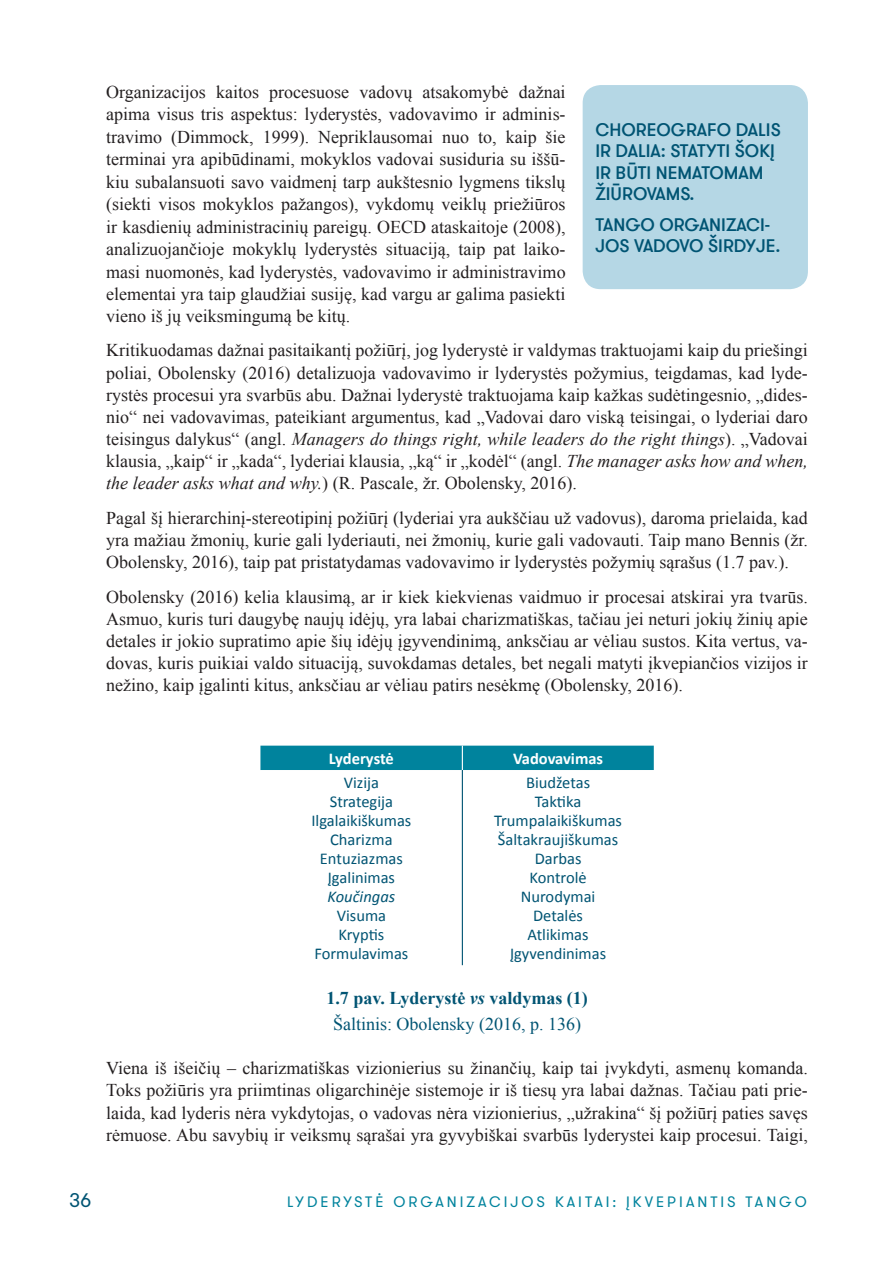
<style>
.page{position:relative;width:893px;height:1263px;background:#fff}
.page>*{position:absolute;margin:0;border:0;box-sizing:border-box;transform-origin:0 0}
.t1{font:19.5px "GT Walsheim Pro";color:#005473}
.t2{font:18px/22.4px "Times New Roman";color:#231f20;text-align:justify}
.t3{font:500 18px/21.6px "GT Walsheim Pro";color:#005473}
.t4{font:18px/25.8px "Times New Roman";color:#005473;text-align:center}
.t5{font:16.5px/18.9px "Calibri";color:#005473;text-align:center}
.t6{font:700 16.5px "Calibri";color:#fff}
.t7{font:italic 16.5px "Calibri";color:#005473}
.t8{font:15px "GT Walsheim Pro";letter-spacing:.2em;color:#00839d}
.s1{font-style:italic}
.s2{font-weight:700}
.s3{font-weight:700;font-style:italic}
</style>
<div class="page">
<hr style="left:462px;top:770px;width:1px;height:195px;background:#005473">
<div style="left:260px;top:746px;width:394px;height:24px;background:#00839d"></div>
<div style="left:583px;top:85px;width:225px;height:204px;background:#b5d7e5;border-radius:18px"></div>
<p class="t2" style="left:106px;top:80px;width:461px">Organizacijos kaitos procesuose vadovų atsakomybė dažnai apima visus tris aspektus: lyderystės, vadovavimo ir adminis&shy;travimo (Dimmock, 1999). Nepriklausomai nuo to, kaip šie terminai yra apibūdinami, mokyklos vadovai susiduria su iššū&shy;kiu subalansuoti savo vaidmenį tarp aukštesnio lygmens tikslų (siekti visos mokyklos pažangos), vykdomų veiklų priežiūros ir kasdienių administracinių pareigų. OECD ataskaitoje (2008), analizuojančioje mokyklų lyderystės situaciją, taip pat laiko&shy;masi nuomonės, kad lyderystės, vadovavimo ir administravimo elementai yra taip glaudžiai susiję, kad vargu ar galima pasiekti vieno iš jų veiksmingumą be kitų.</p>
<p class="t2" style="left:106px;top:339px;width:703px">Kritikuodamas dažnai pasitaikantį požiūrį, jog lyderystė ir valdymas traktuojami kaip du priešingi poliai, Obolensky (2016) detalizuoja vadovavimo ir lyderystės požymius, teigdamas, kad lyde&shy;rystės procesui yra svarbūs abu. Dažnai lyderystė traktuojama kaip kažkas sudėtingesnio, „dides&shy;nio“ nei vadovavimas, pateikiant argumentus, kad „Vadovai daro viską teisingai, o lyderiai daro teisingus dalykus“ (angl. <span class="s1">Managers do things right, while leaders do the right things</span>). „Vadovai klausia, „kaip“ ir „kada“, lyderiai klausia, „ką“ ir „kodėl“ (angl. <span class="s1">The manager asks how and when, the leader asks what and why.</span>) (R. Pascale, žr. Obolensky, 2016).</p>
<p class="t2" style="left:106px;top:506px;width:703px">Pagal šį hierarchinį-stereotipinį požiūrį (lyderiai yra aukščiau už vadovus), daroma prielaida, kad yra mažiau žmonių, kurie gali lyderiauti, nei žmonių, kurie gali vadovauti. Taip mano Bennis (žr.<br>Obolensky, 2016), taip pat pristatydamas vadovavimo ir lyderystės požymių sąrašus (1.7 pav.).</p>
<p class="t2" style="left:106px;top:585px;width:703px">Obolensky (2016) kelia klausimą, ar ir kiek kiekvienas vaidmuo ir procesai atskirai yra tvarūs.<br>Asmuo, kuris turi daugybę naujų idėjų, yra labai charizmatiškas, tačiau jei neturi jokių žinių apie detales ir jokio supratimo apie šių idėjų įgyvendinimą, anksčiau ar vėliau sustos. Kita vertus, va&shy;dovas, kuris puikiai valdo situaciją, suvokdamas detales, bet negali matyti įkvepiančios vizijos ir nežino, kaip įgalinti kitus, anksčiau ar vėliau patirs nesėkmę (Obolensky, 2016).</p>
<p class="t3" style="left:595px;top:119px;width:187px">CHOREOGRAFO DALIS<br>IR DALIA: STATYTI ŠOKĮ<br>IR BŪTI NEMATOMAM<br>ŽIŪROVAMS.</p>
<p class="t3" style="left:595px;top:214px;width:187px">TANGO ORGANIZACI-<br>JOS VADOVO ŠIRDYJE.</p>
<p class="t6" style="left:329px;top:748px;width:66px">Lyderystė</p>
<p class="t6" style="left:513px;top:748px;width:92px">Vadovavimas</p>
<p class="t5" style="left:311px;top:773px;width:102px">Vizija<br>Strategija<br>Ilgalaikiškumas<br>Charizma<br>Entuziazmas<br>Įgalinimas</p>
<p class="t7" style="left:328px;top:885px;width:69px">Koučingas</p>
<p class="t5" style="left:314px;top:906px;width:95px">Visuma<br>Kryptis<br>Formulavimas</p>
<p class="t5" style="left:494px;top:773px;width:129px">Biudžetas<br>Taktika<br>Trumpalaikiškumas<br>Šaltakraujiškumas<br>Darbas<br>Kontrolė<br>Nurodymai<br>Detalės<br>Atlikimas<br>Įgyvendinimas</p>
<p class="t4" style="left:326px;top:985px;width:263px"><span class="s2">1.7 pav. Lyderystė</span> <span class="s3">vs</span> <span class="s2">valdymas (1)<br></span>Šaltinis: Obolensky (2016, p. 136)</p>
<p class="t2" style="left:106px;top:1056px;width:703px">Viena iš išeičių – charizmatiškas vizionierius su žinančių, kaip tai įvykdyti, asmenų komanda.<br>Toks požiūris yra priimtinas oligarchinėje sistemoje ir iš tiesų yra labai dažnas. Tačiau pati prie&shy;laida, kad lyderis nėra vykdytojas, o vadovas nėra vizionierius, „užrakina“ šį požiūrį paties savęs rėmuose. Abu savybių ir veiksmų sąrašai yra gyvybiškai svarbūs lyderystei kaip procesui. Taigi,</p>
<p class="t1" style="left:69px;top:1188px;width:23px">36</p>
<p class="t8" style="left:287px;top:1192px;width:521px">LYDERYSTĖ ORGANIZACIJOS KAITAI: ĮKVEPIANTIS TANGO</p>
</div>
